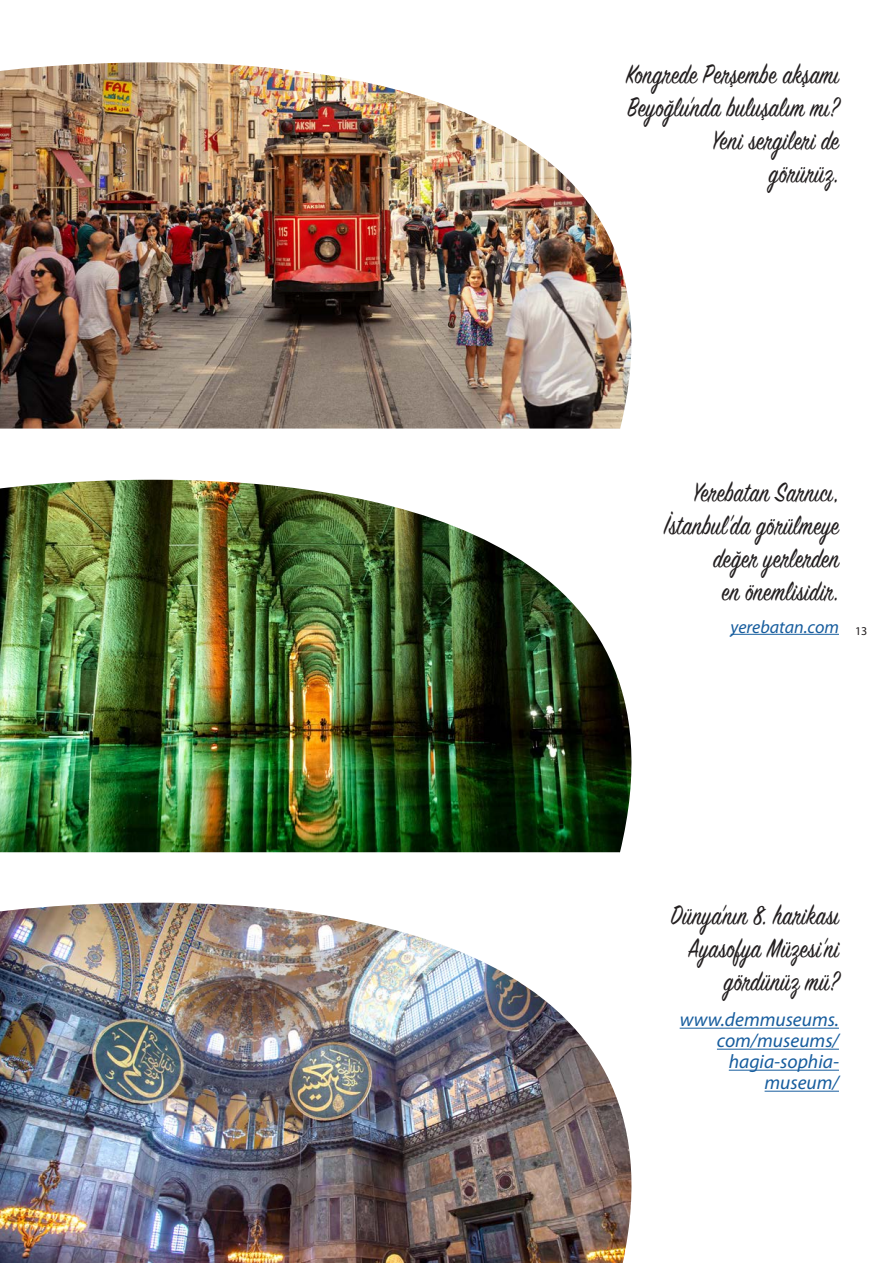
<style>
.page{position:relative;width:893px;height:1263px;background:#fff}
.page>*{position:absolute;margin:0;border:0;box-sizing:border-box;transform-origin:0 0}
.t1{font:30px/33px "Sign Painter House Script";letter-spacing:.02em;color:#231f20;text-align:right;scale:.8 1}
.t2{font:italic 19.5px/21px "Myriad Pro";color:#175d9e;text-align:right}
.t3{font:italic 18px "Myriad Pro";color:#175d9e}
.t4{font:12px "Myriad Pro";color:#231f20}
</style>
<div class="page">
<img style="left:0;top:903px;width:632px;height:360px">
<img style="left:0;top:480px;width:632px;height:373px">
<img style="left:0;top:62px;width:632px;height:367px">
<hr style="left:731px;top:634px;width:108px;height:1px;background:#175d9e">
<hr style="left:680px;top:1028px;width:159px;height:1px;background:#175d9e">
<hr style="left:717px;top:1049px;width:122px;height:1px;background:#175d9e">
<hr style="left:729px;top:1070px;width:110px;height:1px;background:#175d9e">
<hr style="left:765px;top:1091px;width:74px;height:1px;background:#175d9e">
<p class="t1" style="left:626px;top:61px;width:267px">Kongrede Perşembe akşamı</p>
<p class="t1" style="left:627px;top:94px;width:266px">Beyoğlu’nda buluşalım mı?<br>Yeni sergileri de</p>
<p class="t1" style="left:769px;top:160px;width:89px">görürüz.</p>
<p class="t1" style="left:664px;top:478px;width:220px">Yerebatan Sarnıcı,<br>İstanbul’da görülmeye değer yerlerden</p>
<p class="t1" style="left:722px;top:577px;width:148px">en önemlisidir.</p>
<p class="t3" style="left:731px;top:615px;width:110px">yerebatan.com</p>
<p class="t4" style="left:855px;top:623px;width:14px">13</p>
<p class="t1" style="left:671px;top:901px;width:212px;text-align:center">Dünya’nın 8. harikası<br>Ayasofya Müzesi’ni</p>
<p class="t1" style="left:724px;top:967px;width:145px">gördünüz mü?</p>
<p class="t2" style="left:680px;top:1009px;width:161px">www.demmuseums. com/museums/ hagia-sophia-</p>
<p class="t2" style="left:765px;top:1072px;width:76px">museum/</p>
</div>
